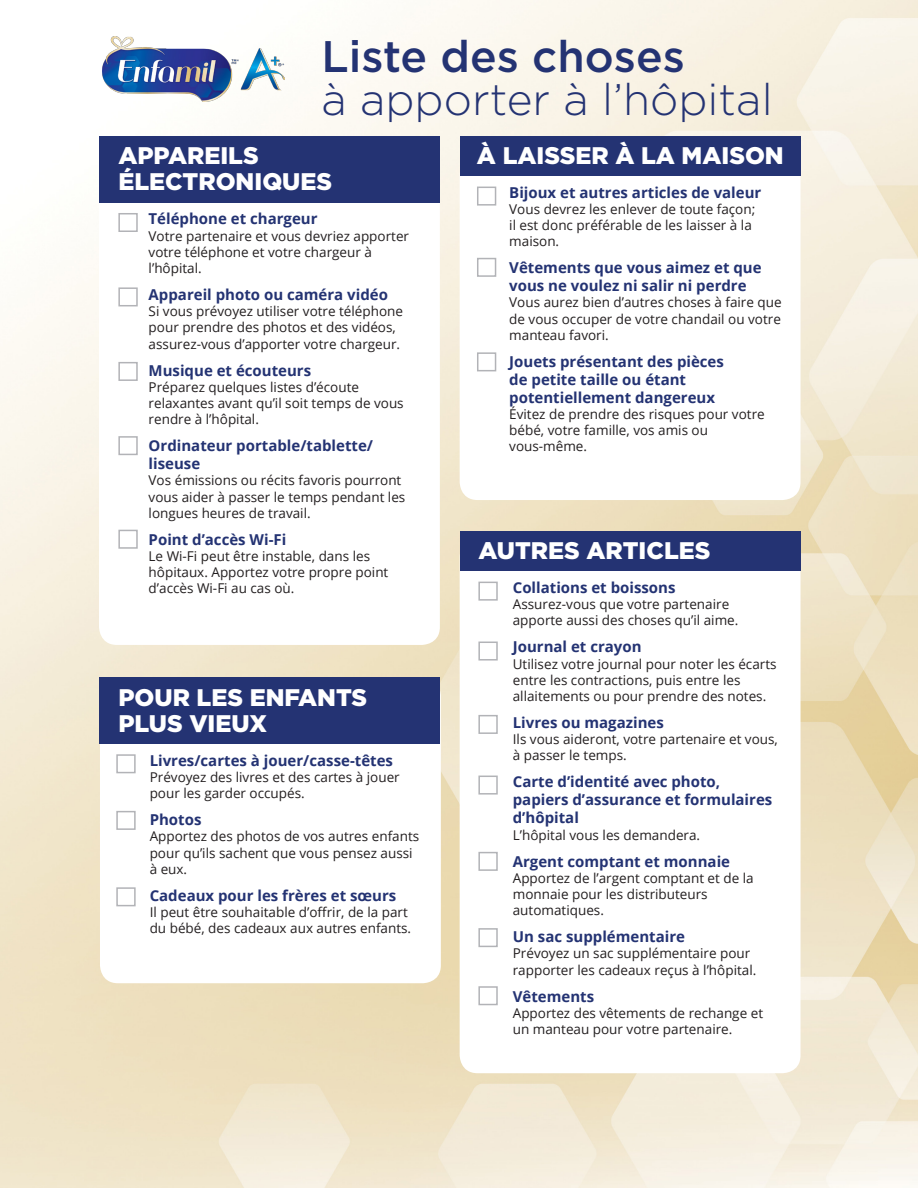
<style>
.page{position:relative;width:918px;height:1188px;background:#fff}
.page>*{position:absolute;margin:0;border:0;box-sizing:border-box;transform-origin:0 0}
.t1{font:300 44.1px "Gotham";color:#243373}
.t2{font:500 44.1px "Gotham";color:#243373}
.t3{font:900 24px/25.8px "Gotham";color:#fff}
.t4{font:700 15px/18px "Open Sans";color:#243373}
.t5{font:13.5px/16.2px "Open Sans";color:#231f20}
</style>
<div class="page">
<img style="left:0;top:0;width:918px;height:1188px">
<div style="left:460px;top:539px;width:341px;height:534px;background:#fff;border-radius:18px"></div>
<div style="left:100px;top:678px;width:341px;height:305px;background:#fff;border-radius:18px"></div>
<div style="left:460px;top:531px;width:341px;height:40px;background:#243373"></div>
<div style="left:460px;top:158px;width:341px;height:342px;background:#fff;border-radius:18px"></div>
<div style="left:460px;top:136px;width:341px;height:40px;background:#243373"></div>
<div style="left:478px;top:582px;width:20px;height:19px;border:2px solid #b2b3b7"></div>
<div style="left:478px;top:642px;width:20px;height:19px;border:2px solid #b2b3b7"></div>
<div style="left:478px;top:715px;width:20px;height:19px;border:2px solid #b2b3b7"></div>
<div style="left:478px;top:776px;width:20px;height:19px;border:2px solid #b2b3b7"></div>
<div style="left:478px;top:852px;width:20px;height:19px;border:2px solid #b2b3b7"></div>
<div style="left:478px;top:928px;width:20px;height:19px;border:2px solid #b2b3b7"></div>
<div style="left:477px;top:187px;width:19px;height:19px;border:2px solid #b2b3b7"></div>
<div style="left:477px;top:258px;width:19px;height:19px;border:2px solid #b2b3b7"></div>
<div style="left:477px;top:352px;width:19px;height:19px;border:2px solid #b2b3b7"></div>
<div style="left:478px;top:986px;width:20px;height:19px;border:2px solid #b2b3b7"></div>
<img style="left:100px;top:37px;width:184px;height:65px">
<div style="left:99px;top:183px;width:341px;height:462px;background:#fff;border-radius:18px"></div>
<div style="left:99px;top:136px;width:341px;height:66px;background:#243373"></div>
<div style="left:118px;top:213px;width:20px;height:19px;border:2px solid #b2b3b7"></div>
<div style="left:118px;top:287px;width:20px;height:19px;border:2px solid #b2b3b7"></div>
<div style="left:118px;top:362px;width:20px;height:19px;border:2px solid #b2b3b7"></div>
<div style="left:118px;top:436px;width:20px;height:19px;border:2px solid #b2b3b7"></div>
<div style="left:118px;top:530px;width:20px;height:19px;border:2px solid #b2b3b7"></div>
<div style="left:99px;top:678px;width:341px;height:66px;background:#243373"></div>
<div style="left:116px;top:754px;width:20px;height:19px;border:2px solid #b2b3b7"></div>
<div style="left:116px;top:811px;width:20px;height:19px;border:2px solid #b2b3b7"></div>
<div style="left:116px;top:887px;width:20px;height:19px;border:2px solid #b2b3b7"></div>
<p class="t2" style="left:322px;top:28px;width:365px">Liste des choses</p>
<p class="t1" style="left:322px;top:76px;width:453px">à apporter à l’hôpital</p>
<p class="t3" style="left:118px;top:142px;width:142px">APPAREILS</p>
<p class="t3" style="left:118px;top:168px;width:215px">ÉLECTRONIQUES</p>
<p class="t4" style="left:149px;top:210px;width:170px">Téléphone et chargeur</p>
<p class="t5" style="left:149px;top:227px;width:262px">Votre partenaire et vous devriez apporter votre téléphone et votre chargeur à l’hôpital.</p>
<p class="t4" style="left:149px;top:285px;width:241px">Appareil photo ou caméra vidéo</p>
<p class="t5" style="left:149px;top:303px;width:256px">Si vous prévoyez utiliser votre téléphone pour prendre des photos et des vidéos, assurez-vous d’apporter votre chargeur.</p>
<p class="t4" style="left:149px;top:361px;width:164px">Musique et écouteurs</p>
<p class="t5" style="left:149px;top:379px;width:257px">Préparez quelques listes d’écoute relaxantes avant qu’il soit temps de vous rendre à l’hôpital.</p>
<p class="t4" style="left:149px;top:436px;width:226px">Ordinateur portable/tablette/ liseuse</p>
<p class="t5" style="left:149px;top:472px;width:258px">Vos émissions ou récits favoris pourront vous aider à passer le temps pendant les longues heures de travail.</p>
<p class="t4" style="left:149px;top:530px;width:139px">Point d’accès Wi-Fi</p>
<p class="t5" style="left:149px;top:548px;width:241px">Le Wi-Fi peut être instable, dans les hôpitaux. Apportez votre propre point d’accès Wi-Fi au cas où.</p>
<p class="t3" style="left:118px;top:684px;width:250px">POUR LES ENFANTS<br>PLUS VIEUX</p>
<p class="t4" style="left:150px;top:751px;width:245px">Livres/cartes à jouer/casse-têtes</p>
<p class="t5" style="left:150px;top:769px;width:252px">Prévoyez des livres et des cartes à jouer pour les garder occupés.</p>
<p class="t4" style="left:150px;top:810px;width:53px">Photos</p>
<p class="t5" style="left:150px;top:828px;width:271px">Apportez des photos de vos autres enfants pour qu’ils sachent que vous pensez aussi à eux.</p>
<p class="t4" style="left:150px;top:886px;width:248px">Cadeaux pour les frères et sœurs</p>
<p class="t5" style="left:150px;top:904px;width:263px">Il peut être souhaitable d’offrir, de la part du bébé, des cadeaux aux autres enfants.</p>
<p class="t3" style="left:477px;top:142px;width:308px">À LAISSER À LA MAISON</p>
<p class="t4" style="left:509px;top:183px;width:254px">Bijoux et autres articles de valeur</p>
<p class="t5" style="left:509px;top:201px;width:248px">Vous devrez les enlever de toute façon; il est donc préférable de les laisser à la maison.</p>
<p class="t4" style="left:509px;top:258px;width:254px">Vêtements que vous aimez et que vous ne voulez ni salir ni perdre</p>
<p class="t5" style="left:509px;top:294px;width:274px;text-align:justify">Vous aurez bien d’autres choses à faire que de vous occuper de votre chandail ou votre manteau favori.</p>
<p class="t4" style="left:509px;top:352px;width:216px">Jouets présentant des pièces de petite taille ou étant potentiellement dangereux</p>
<p class="t5" style="left:509px;top:406px;width:257px">Évitez de prendre des risques pour votre bébé, votre famille, vos amis ou</p>
<p class="t5" style="left:509px;top:438px;width:79px">vous-même.</p>
<p class="t3" style="left:478px;top:537px;width:234px">AUTRES ARTICLES</p>
<p class="t4" style="left:513px;top:578px;width:164px">Collations et boissons</p>
<p class="t5" style="left:513px;top:596px;width:227px">Assurez-vous que votre partenaire apporte aussi des choses qu’il aime.</p>
<p class="t4" style="left:513px;top:638px;width:130px">Journal et crayon</p>
<p class="t5" style="left:513px;top:655px;width:265px">Utilisez votre journal pour noter les écarts entre les contractions, puis entre les allaitements ou pour prendre des notes.</p>
<p class="t4" style="left:513px;top:713px;width:153px">Livres ou magazines</p>
<p class="t5" style="left:513px;top:731px;width:267px">Ils vous aideront, votre partenaire et vous, à passer le temps.</p>
<p class="t4" style="left:513px;top:773px;width:261px">Carte d’identité avec photo, papiers d’assurance et formulaires d’hôpital</p>
<p class="t5" style="left:513px;top:826px;width:189px">L’hôpital vous les demandera.</p>
<p class="t4" style="left:513px;top:852px;width:219px">Argent comptant et monnaie</p>
<p class="t5" style="left:513px;top:870px;width:242px">Apportez de l’argent comptant et de la monnaie pour les distributeurs</p>
<p class="t5" style="left:513px;top:902px;width:93px">automatiques.</p>
<p class="t4" style="left:513px;top:927px;width:174px">Un sac supplémentaire</p>
<p class="t5" style="left:513px;top:945px;width:245px">Prévoyez un sac supplémentaire pour rapporter les cadeaux reçus à l’hôpital.</p>
<p class="t4" style="left:513px;top:987px;width:83px">Vêtements</p>
<p class="t5" style="left:513px;top:1005px;width:252px">Apportez des vêtements de rechange et un manteau pour votre partenaire.</p>
</div>
